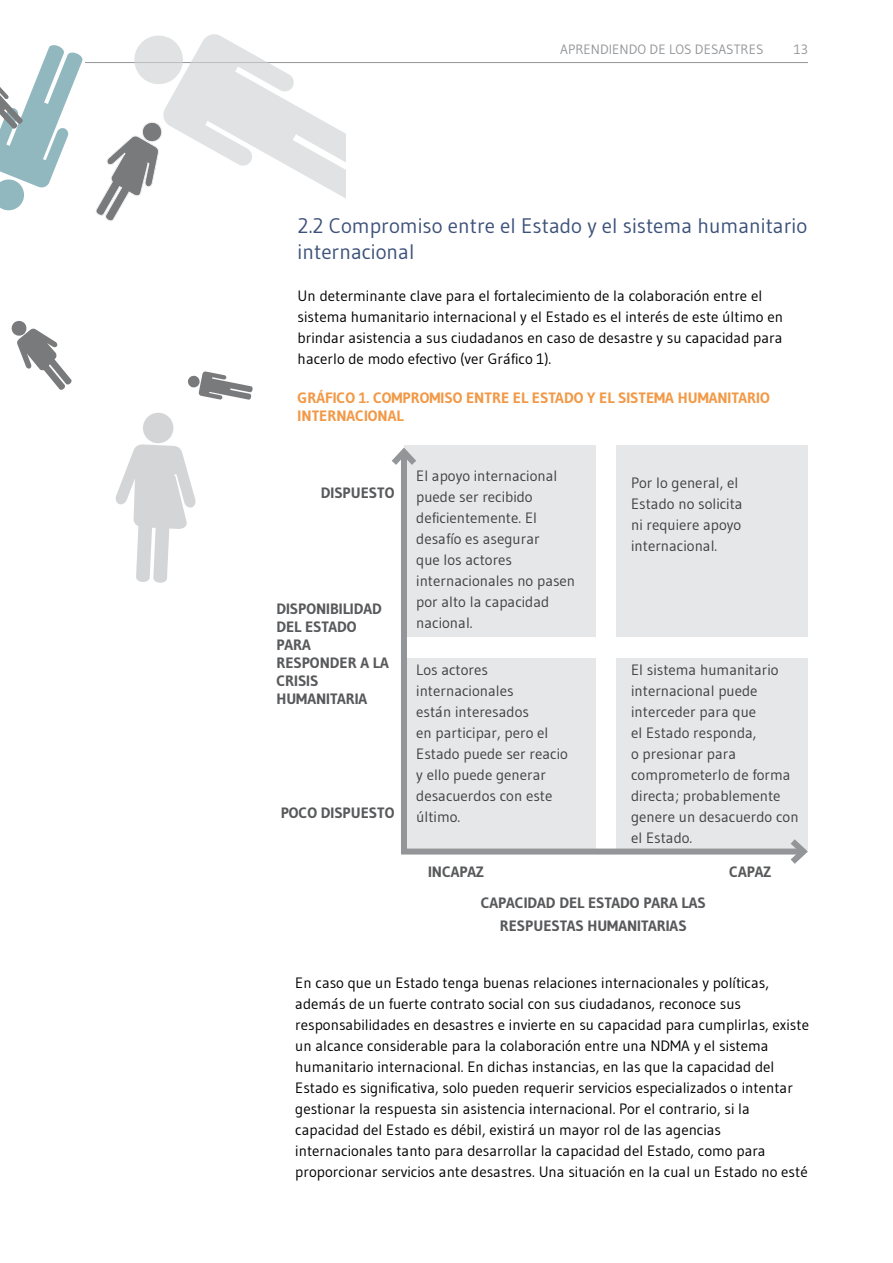
<style>
.page{position:relative;width:893px;height:1263px;background:#fff}
.page>*{position:absolute;margin:0;border:0;box-sizing:border-box;transform-origin:0 0}
.t1{font:21px/25.5px "Gudea";color:#3d527a}
.t2{font:15px/21px "Gudea";color:#000}
.t3{font:15px/21px "Gudea";color:#414042}
.t4{font:700 15px/18px "Gudea";color:#58595b;text-align:center}
.t5{font:700 15px/18px "Gudea";color:#f29947}
.t6{font:13.5px "Gudea";color:#939598}
</style>
<div class="page">
<hr style="left:85px;top:62px;width:723px;height:1px;background:#939598">
<svg style="left:116px;top:413px;width:80px;height:170px"></svg>
<svg style="left:11px;top:320px;width:61px;height:70px"></svg>
<svg style="left:96px;top:34px;width:250px;height:187px"></svg>
<svg style="left:0;top:45px;width:83px;height:166px"></svg>
<svg style="left:188px;top:371px;width:65px;height:29px"></svg>
<div style="left:404px;top:445px;width:191px;height:192px;background:#e6e7e8"></div>
<div style="left:617px;top:445px;width:191px;height:192px;background:#e6e7e8"></div>
<div style="left:404px;top:658px;width:191px;height:191px;background:#e6e7e8"></div>
<div style="left:617px;top:658px;width:191px;height:191px;background:#e6e7e8"></div>
<div style="left:401px;top:848px;width:402px;height:6px;background:#939598"></div>
<svg style="left:784px;top:839px;width:24px;height:25px"></svg>
<div style="left:401px;top:452px;width:6px;height:402px;background:#939598"></div>
<svg style="left:392px;top:447px;width:24px;height:18px"></svg>
<p class="t6" style="left:560px;top:40px;width:117px">APRENDIENDO de los</p>
<p class="t6" style="left:695px;top:40px;width:9px">desastres</p>
<p class="t6" style="left:794px;top:40px;width:16px">13</p>
<h1 class="t1" style="left:298px;top:213px;width:511px">2.2 Compromiso entre el Estado y el sistema humanitario internacional</h1>
<p class="t2" style="left:298px;top:285px;width:487px">Un determinante clave para el fortalecimiento de la colaboración entre el sistema humanitario internacional y el Estado es el interés de este último en brindar asistencia a sus ciudadanos en caso de desastre y su capacidad para hacerlo de modo efectivo (ver Gráfico 1).</p>
<p class="t5" style="left:298px;top:388px;width:474px">GRÁFICO 1. COMPROMISO ENTRE EL ESTADO Y EL SISTEMA HUMANITARIO<br>INTERNACIONAL</p>
<p class="t4" style="left:321px;top:484px;width:10px">DISPUESTO</p>
<p class="t4" style="left:276px;top:600px;width:113px;text-align:left">DISPONIBILIDAD<br>DEL ESTADO<br>PARA<br>RESPONDER A LA<br>CRISIS<br>HUMANITARIA</p>
<p class="t4" style="left:281px;top:804px;width:50px">POCO DISPUESTO</p>
<p class="t3" style="left:416px;top:465px;width:161px">El apoyo internacional puede ser recibido deficientemente. El desafío es asegurar<br>que los actores internacionales no pasen por alto la capacidad nacional.</p>
<p class="t3" style="left:416px;top:659px;width:153px">Los actores internacionales<br>están interesados<br>en participar, pero el<br>Estado puede ser reacio y ello puede generar desacuerdos con este último.</p>
<p class="t3" style="left:631px;top:472px;width:113px">Por lo general, el<br>Estado no solicita ni requiere apoyo internacional.</p>
<p class="t3" style="left:631px;top:659px;width:169px">El sistema humanitario internacional puede interceder para que<br>el Estado responda,<br>o presionar para comprometerlo de forma directa; probablemente genere un desacuerdo con el Estado.</p>
<p class="t4" style="left:428px;top:862px;width:57px">IN CAPAZ</p>
<p class="t4" style="left:729px;top:862px;width:43px">CA PAZ</p>
<p class="t4" style="left:481px;top:890px;width:226px;line-height:23.2px">CAPAC IDAD DEL ESTADO PARA LAS<br>RESPUESTAS HUMANITARIAS</p>
<p class="t2" style="left:295px;top:972px;width:515px">En caso que un Estado tenga buenas relaciones internacionales y políticas, además de un fuerte contrato social con sus ciudadanos, reconoce sus responsabilidades en desastres e invierte en su capacidad para cumplirlas, existe un alcance considerable para la colaboración entre una NDMA y el sistema humanitario internacional. En dichas instancias, en las que la capacidad del Estado es significativa, solo pueden requerir servicios especializados o intentar gestionar la respuesta sin asistencia internacional. Por el contrario, si la capacidad del Estado es débil, existirá un mayor rol de las agencias internacionales tanto para desarrollar la capacidad del Estado, como para proporcionar servicios ante desastres. Una situación en la cual un Estado no esté</p>
</div>
